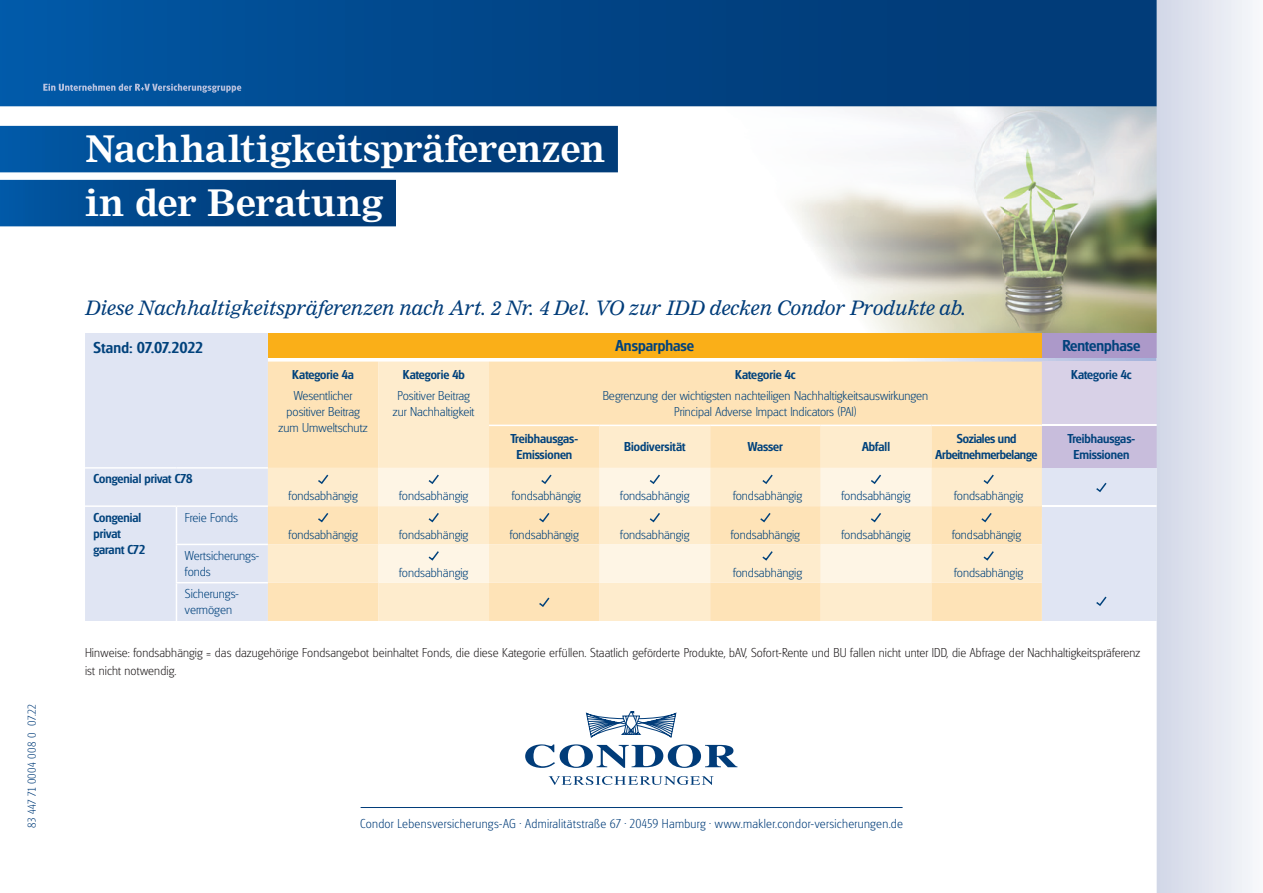
<style>
.page{position:relative;width:1263px;height:893px;background:#fff}
.page>*{position:absolute;margin:0;border:0;box-sizing:border-box;transform-origin:0 0}
.t1{font:700 36px/54px "Nimrod MT Pro";letter-spacing:-.01em;color:#fff}
.t2{font:italic 19.5px "Nimrod MT Pro";color:#013c79}
.t3{font:500 16.5px "Glasgow Pro";color:#01427c}
.t4{font:300 13.5px/16.2px "Glasgow Pro";color:#01427c;text-align:center}
.t5{font:300 13.5px/18px "Glasgow Pro";letter-spacing:.01em;color:#231f20}
.t6{font:500 13.5px/16.2px "Glasgow Pro";color:#01427c;text-align:center}
.t7{font:300 13.5px "Glasgow Pro";letter-spacing:.025em;color:#013c79}
.t8{font:300 12px "Glasgow Pro";letter-spacing:.035em;color:#013c79}
.t9{font:700 10.5px "Glasgow Pro";letter-spacing:.03em;color:#fff}
</style>
<div class="page">
<img style="left:702px;top:106px;width:455px;height:189px">
<img style="left:858px;top:295px;width:197px;height:38px">
<img style="left:1055px;top:295px;width:102px;height:38px">
<div style="left:85px;top:333px;width:1072px;height:288px;background:#e0e5f3"></div>
<div style="left:268px;top:333px;width:774px;height:24px;background:#faaf18"></div>
<div style="left:1042px;top:333px;width:115px;height:24px;background:#ac99c9"></div>
<svg style="left:268px;top:362px;width:774px;height:259px;background:#fde6bf"></svg>
<div style="left:1042px;top:362px;width:115px;height:63px;background:#d8d1e7"></div>
<div style="left:1042px;top:425px;width:115px;height:43px;background:#c8bddc"></div>
<svg style="left:378px;top:468px;width:553px;height:115px;background:#feeed4"></svg>
<hr style="left:489px;top:425px;width:111px;height:1px;background:#fff">
<hr style="left:600px;top:425px;width:110px;height:1px;background:#fff">
<hr style="left:710px;top:425px;width:111px;height:1px;background:#fff">
<hr style="left:821px;top:425px;width:110px;height:1px;background:#fff">
<hr style="left:931px;top:425px;width:111px;height:1px;background:#fff">
<hr style="left:176px;top:507px;width:1px;height:37px;background:#fff">
<hr style="left:176px;top:545px;width:1px;height:37px;background:#fff">
<hr style="left:176px;top:583px;width:1px;height:38px;background:#fff">
<hr style="left:85px;top:467px;width:91px;height:2px;background:#fff">
<hr style="left:176px;top:467px;width:92px;height:2px;background:#fff">
<hr style="left:85px;top:505px;width:91px;height:2px;background:#fff">
<hr style="left:176px;top:505px;width:92px;height:2px;background:#fff">
<hr style="left:176px;top:544px;width:92px;height:1px;background:#fff">
<hr style="left:176px;top:582px;width:92px;height:1px;background:#fff">
<hr style="left:1042px;top:505px;width:115px;height:2px;background:#fff">
<hr style="left:1042px;top:425px;width:115px;height:1px;background:#fff">
<svg style="left:316px;top:473px;width:14px;height:12px"></svg>
<svg style="left:427px;top:473px;width:13px;height:12px"></svg>
<svg style="left:540px;top:473px;width:13px;height:12px"></svg>
<svg style="left:648px;top:473px;width:13px;height:12px"></svg>
<svg style="left:761px;top:473px;width:13px;height:12px"></svg>
<svg style="left:869px;top:473px;width:14px;height:12px"></svg>
<svg style="left:982px;top:473px;width:13px;height:12px"></svg>
<svg style="left:1094px;top:481px;width:14px;height:12px"></svg>
<svg style="left:316px;top:511px;width:14px;height:12px"></svg>
<svg style="left:427px;top:511px;width:13px;height:12px"></svg>
<svg style="left:537px;top:511px;width:14px;height:12px"></svg>
<svg style="left:648px;top:511px;width:13px;height:12px"></svg>
<svg style="left:759px;top:511px;width:13px;height:12px"></svg>
<svg style="left:869px;top:511px;width:14px;height:12px"></svg>
<svg style="left:980px;top:511px;width:13px;height:12px"></svg>
<svg style="left:1094px;top:595px;width:14px;height:12px"></svg>
<svg style="left:427px;top:549px;width:13px;height:13px"></svg>
<svg style="left:761px;top:549px;width:13px;height:13px"></svg>
<svg style="left:982px;top:549px;width:13px;height:13px"></svg>
<svg style="left:537px;top:596px;width:14px;height:12px"></svg>
<svg style="left:1157px;top:0;width:96px;height:893px"></svg>
<img style="left:1157px;top:106px;width:1px;height:227px">
<svg style="left:0;top:0;width:1157px;height:106px;background:#014689"></svg>
<div style="left:43px;top:84px;width:89px;height:7px;background:#0157a4"></div>
<svg style="left:135px;top:84px;width:6px;height:7px"></svg>
<div style="left:141px;top:84px;width:100px;height:9px;background:#01519b"></div>
<div style="left:0;top:126px;width:618px;height:46px;background:linear-gradient(to right,#0155a1,#013771)"></div>
<div style="left:0;top:180px;width:396px;height:46px;background:linear-gradient(to right,#0155a0,#013771)"></div>
<svg style="left:525px;top:744px;width:212px;height:24px"></svg>
<svg style="left:549px;top:776px;width:165px;height:9px"></svg>
<svg style="left:586px;top:711px;width:90px;height:27px"></svg>
<hr style="left:361px;top:807px;width:541px;height:1px;background:#013c79">
<p class="t9" style="left:43px;top:81px;width:200px">Ein Unternehmen der R+V Versicherungsgruppe</p>
<h1 class="t1" style="left:85px;top:120px;width:522px">Nachhaltigkeitspräferenzen in der Beratung</h1>
<h2 class="t2" style="left:85px;top:295px;width:883px">Diese Nachhaltigkeitspräferenzen nach Art. 2 Nr. 4 Del. VO zur IDD decken Condor Produkte ab.</h2>
<p class="t3" style="left:94px;top:338px;width:111px">Stand: 07.07.2022</p>
<p class="t3" style="left:616px;top:335px;width:80px">Ansparphase</p>
<p class="t3" style="left:1062px;top:336px;width:80px">Rentenphase</p>
<p class="t6" style="left:292px;top:366px;width:63px">Kategorie 4a</p>
<p class="t4" style="left:279px;top:387px;width:91px">Wesentlicher positiver Beitrag zum Umweltschutz</p>
<p class="t6" style="left:403px;top:366px;width:63px">Kategorie 4b</p>
<p class="t4" style="left:393px;top:387px;width:83px">Positiver Beitrag zur Nachhaltigkeit</p>
<p class="t6" style="left:735px;top:366px;width:62px">Kategorie 4c</p>
<p class="t4" style="left:603px;top:387px;width:327px">Begrenzung der wichtigsten nachteiligen Nachhaltigkeitsauswirkungen<br>Principal Adverse Impact Indicators (PAI)</p>
<p class="t6" style="left:1071px;top:366px;width:62px">Kategorie 4c</p>
<p class="t6" style="left:510px;top:430px;width:69px">Treibhausgas-<br>Emissionen</p>
<p class="t6" style="left:624px;top:438px;width:63px">Biodiversität</p>
<p class="t6" style="left:748px;top:438px;width:37px">Wasser</p>
<p class="t6" style="left:862px;top:438px;width:29px">Abfall</p>
<p class="t6" style="left:935px;top:430px;width:103px">Soziales und<br>Arbeitnehmerbelange</p>
<p class="t6" style="left:1067px;top:430px;width:69px">Treibhausgas-<br>Emissionen</p>
<p class="t6" style="left:94px;top:471px;width:101px">Congenial privat C78</p>
<p class="t6" style="left:94px;top:509px;width:53px;text-align:left">Congenial privat garant C72</p>
<p class="t4" style="left:185px;top:509px;width:55px">Freie Fonds</p>
<p class="t4" style="left:185px;top:547px;width:76px;text-align:left">Wertsicherungs&shy;fonds</p>
<p class="t4" style="left:185px;top:586px;width:56px;text-align:left">Sicherungs&shy;vermögen</p>
<p class="t4" style="left:289px;top:488px;width:71px">fondsabhängig</p>
<p class="t4" style="left:399px;top:488px;width:71px">fondsabhängig</p>
<p class="t4" style="left:512px;top:488px;width:71px">fondsabhängig</p>
<p class="t4" style="left:620px;top:488px;width:71px">fondsabhängig</p>
<p class="t4" style="left:733px;top:488px;width:71px">fondsabhängig</p>
<p class="t4" style="left:841px;top:488px;width:71px">fondsabhängig</p>
<p class="t4" style="left:954px;top:488px;width:71px">fondsabhängig</p>
<p class="t4" style="left:289px;top:526px;width:71px">fondsabhängig</p>
<p class="t4" style="left:399px;top:526px;width:71px">fondsabhängig</p>
<p class="t4" style="left:510px;top:526px;width:71px">fondsabhängig</p>
<p class="t4" style="left:620px;top:526px;width:71px">fondsabhängig</p>
<p class="t4" style="left:731px;top:526px;width:71px">fondsabhängig</p>
<p class="t4" style="left:841px;top:526px;width:71px">fondsabhängig</p>
<p class="t4" style="left:952px;top:526px;width:71px">fondsabhängig</p>
<p class="t4" style="left:399px;top:564px;width:71px">fondsabhängig</p>
<p class="t4" style="left:733px;top:564px;width:71px">fondsabhängig</p>
<p class="t4" style="left:954px;top:564px;width:71px">fondsabhängig</p>
<p class="t8" style="left:25px;top:828px;width:126px;rotate:-90deg">83 447 71 0004 008 0 07.22</p>
<p class="t5" style="left:85px;top:644px;width:1057px">Hinweise: fondsabhängig = das dazugehörige Fondsangebot beinhaltet Fonds, die diese Kategorie erfüllen. Staatlich geförderte Produkte, bAV, Sofort-Rente und BU fallen nicht unter IDD, die Abfrage der Nachhaltigkeitspräferenz ist nicht notwendig.</p>
<p class="t7" style="left:360px;top:816px;width:544px">Condor Lebensversicherungs-AG ∙ Admiralitätstraße 67 ∙ 20459 Hamburg ∙ www.makler.condor-versicherungen.de</p>
</div>
